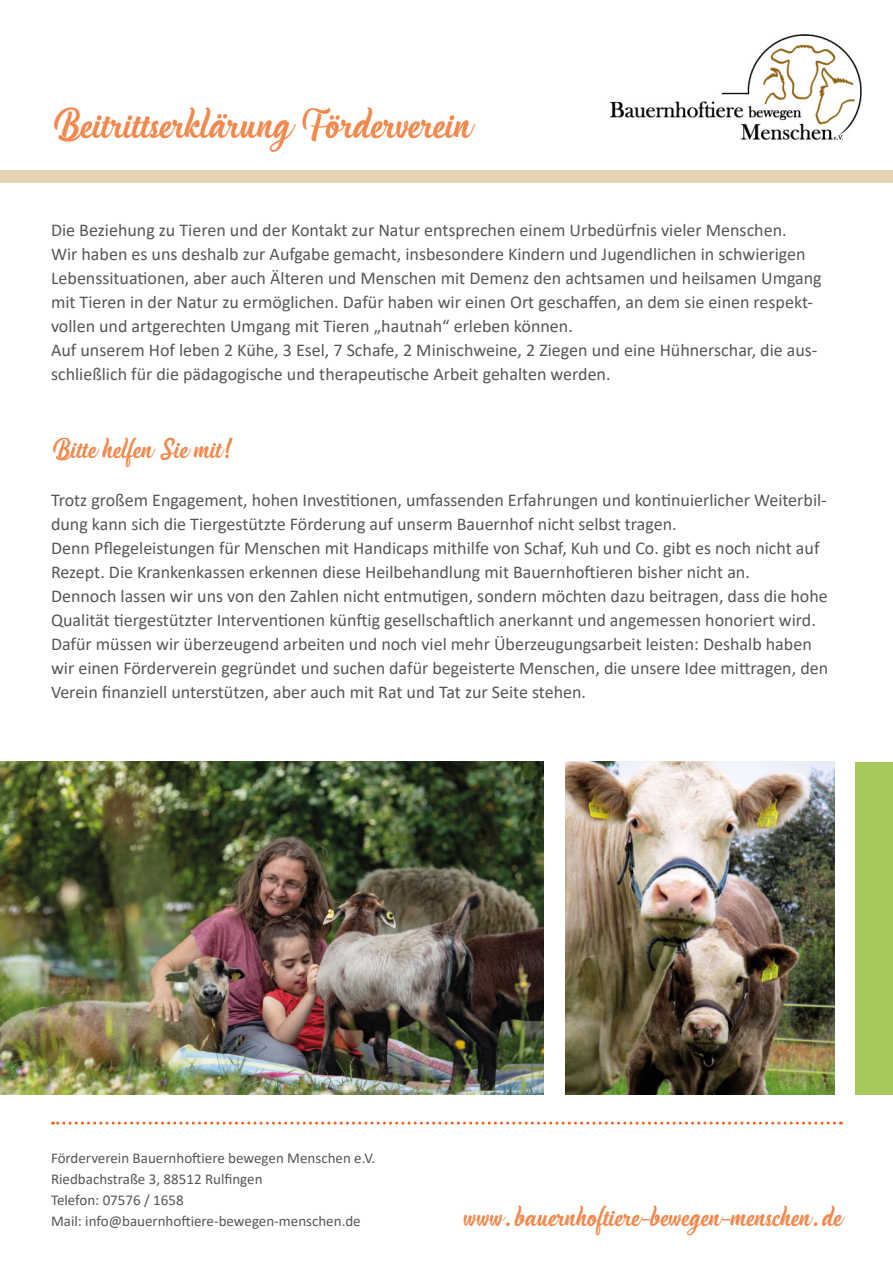
<style>
.page{position:relative;width:893px;height:1263px;background:#fff}
.page>*{position:absolute;margin:0;border:0;box-sizing:border-box;transform-origin:0 0}
.t1{font:36px "Handycheera";color:#f1884d}
.t2{font:24px "Handycheera";color:#f1884d}
.t3{font:18px/24px "Calibri";color:#575756}
.t4{font:15px/21px "Calibri";color:#575756}
</style>
<div class="page">
<div style="left:856px;top:762px;width:37px;height:333px;background:#a7c95c"></div>
<svg style="left:53px;top:1121px;width:781px;height:3px"></svg>
<img style="left:609px;top:34px;width:252px;height:106px">
<div style="left:0;top:171px;width:893px;height:12px;background:#e5d3b3"></div>
<img style="left:0;top:762px;width:543px;height:333px">
<img style="left:566px;top:762px;width:268px;height:333px">
<h1 class="t1" style="left:51px;top:100px;width:421px">Beitrittserklärung Förderverein</h1>
<p class="t3" style="left:51px;top:218px;width:772px">Die Beziehung zu Tieren und der Kontakt zur Natur entsprechen einem Urbedürfnis vieler Menschen.<br>Wir haben es uns deshalb zur Aufgabe gemacht, insbesondere Kindern und Jugendlichen in schwierigen Lebenssituationen, aber auch Älteren und Menschen mit Demenz den achtsamen und heilsamen Umgang mit Tieren in der Natur zu ermöglichen. Dafür haben wir einen Ort geschaffen, an dem sie einen respekt&shy;vollen und artgerechten Umgang mit Tieren „hautnah“ erleben können.<br>Auf unserem Hof leben 2 Kühe, 3 Esel, 7 Schafe, 2 Minischweine, 2 Ziegen und eine Hühnerschar, die aus&shy;schließlich für die pädagogische und therapeutische Arbeit gehalten werden.</p>
<h2 class="t2" style="left:51px;top:432px;width:183px">Bitte helfen Sie mit!</h2>
<p class="t3" style="left:51px;top:488px;width:779px">Trotz großem Engagement, hohen Investitionen, umfassenden Erfahrungen und kontinuierlicher Weiterbil&shy;dung kann sich die Tiergestützte Förderung auf unserm Bauernhof nicht selbst tragen.<br>Denn Pflegeleistungen für Menschen mit Handicaps mithilfe von Schaf, Kuh und Co. gibt es noch nicht auf Rezept. Die Krankenkassen erkennen diese Heilbehandlung mit Bauernhoftieren bisher nicht an.<br>Dennoch lassen wir uns von den Zahlen nicht entmutigen, sondern möchten dazu beitragen, dass die hohe Qualität tiergestützter Interventionen künftig gesellschaftlich anerkannt und angemessen honoriert wird.<br>Dafür müssen wir überzeugend arbeiten und noch viel mehr Überzeugungsarbeit leisten: Deshalb haben wir einen Förderverein gegründet und suchen dafür begeisterte Menschen, die unsere Idee mittragen, den Verein finanziell unterstützen, aber auch mit Rat und Tat zur Seite stehen.</p>
<p class="t4" style="left:51px;top:1147px;width:326px">Förderverein Bauernhoftiere bewegen Menschen e.V.<br>Riedbachstraße 3, 88512 Rulfingen<br>Telefon: 07576 / 1658<br>Mail: info@bauernhoftiere-bewegen-menschen.de</p>
<h2 class="t2" style="left:464px;top:1200px;width:380px">www.bauernhoftiere-bewegen-menschen.de</h2>
</div>
